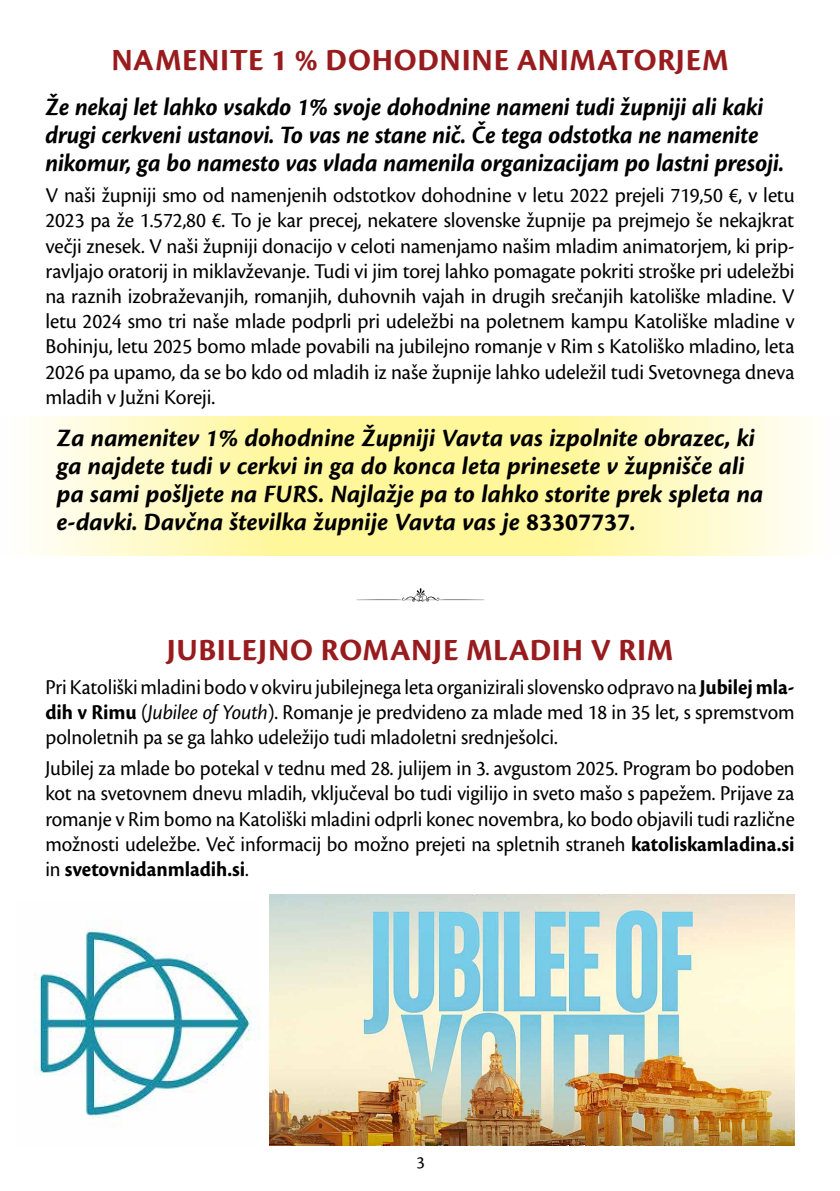
<style>
.page{position:relative;width:840px;height:1191px;background:#fff}
.page>*{position:absolute;margin:0;border:0;box-sizing:border-box;transform-origin:0 0}
.t1{font:700 32px "Cronos Pro";letter-spacing:.025em;color:#981b1e}
.t2{font:italic 700 26px/28px "Cronos Pro";letter-spacing:-.005em;color:#000}
.t3{font:italic 700 26px/28px "Cronos Pro";letter-spacing:-.005em;color:#000;scale:.95 1}
.t4{font:22px/25.2px "Cronos Pro";letter-spacing:-.005em;color:#000;text-align:justify}
.t5{font:22px/25.2px "Cronos Pro";letter-spacing:-.005em;color:#000;text-align:justify;scale:.95 1}
.t6{font:18px "Cronos Pro";color:#000}
.s1{font-style:normal}
.s2{font-weight:700}
.s3{font-style:italic}
</style>
<div class="page">
<svg style="left:356px;top:588px;width:128px;height:13px"></svg>
<img style="left:270px;top:894px;width:524px;height:251px">
<img style="left:34px;top:928px;width:221px;height:196px">
<svg style="left:35px;top:416px;width:385px;height:140px"></svg>
<svg style="left:420px;top:416px;width:386px;height:140px"></svg>
<h1 class="t1" style="left:111px;top:42px;width:618px">NAMENITE 1 % DOHODNINE ANIMATORJEM</h1>
<p class="t3" style="left:45px;top:94px;width:778px">Že nekaj let lahko vsakdo 1% svoje dohodnine nameni tudi župniji ali kaki drugi cerkveni ustanovi. To vas ne stane nič. Če tega odstotka ne namenite nikomur, ga bo namesto vas vlada namenila organizacijam po lastni presoji.</p>
<p class="t4" style="left:45px;top:183px;width:750px">V naši župniji smo od namenjenih odstotkov dohodnine v letu 2022 prejeli 719,50 €, v letu 2023 pa že 1.572,80 €. To je kar precej, nekatere slovenske župnije pa prejmejo še nekajkrat večji znesek. V naši župniji donacijo v celoti namenjamo našim mladim animatorjem, ki prip&shy;ravljajo oratorij in miklavževanje. Tudi vi jim torej lahko pomagate pokriti stroške pri udeležbi na raznih izobraževanjih, romanjih, duhovnih vajah in drugih srečanjih katoliške mladine. V letu 2024 smo tri naše mlade podprli pri udeležbi na poletnem kampu Katoliške mladine v Bohinju, letu 2025 bomo mlade povabili na jubilejno romanje v Rim s Katoliško mladino, leta 2026 pa upamo, da se bo kdo od mladih iz naše župnije lahko udeležil tudi Svetovnega dneva mladih v Južni Koreji.</p>
<p class="t2" style="left:57px;top:425px;width:707px">Za namenitev 1% dohodnine Župniji Vavta vas izpolnite obrazec, ki ga najdete tudi v cerkvi in ga do konca leta prinesete v župnišče ali pa sami pošljete na FURS. Najlažje pa to lahko storite prek spleta na e-davki. Davčna številka župnije Vavta vas je <span class="s1">83307737</span>.</p>
<h1 class="t1" style="left:167px;top:632px;width:507px">JUBILEJNO ROMANJE MLADIH V RIM</h1>
<p class="t5" style="left:45px;top:674px;width:789px">Pri Katoliški mladini bodo v okviru jubilejnega leta organizirali slovensko odpravo na <span class="s2">Jubilej mla&shy;dih v Rimu</span> (<span class="s3">Jubilee of Youth</span>). Romanje je predvideno za mlade med 18 in 35 let, s spremstvom polnoletnih pa se ga lahko udeležijo tudi mladoletni srednješolci.</p>
<p class="t5" style="left:45px;top:756px;width:789px">Jubilej za mlade bo potekal v tednu med 28. julijem in 3. avgustom 2025. Program bo podoben kot na svetovnem dnevu mladih, vključeval bo tudi vigilijo in sveto mašo s papežem. Prijave za romanje v Rim bomo na Katoliški mladini odprli konec novembra, ko bodo objavili tudi različne možnosti udeležbe. Več informacij bo možno prejeti na spletnih straneh <span class="s2">katoliskamladina.si </span>in <span class="s2">svetovnidanmladih.si</span>.</p>
<p class="t6" style="left:416px;top:1152px;width:10px">3</p>
</div>
